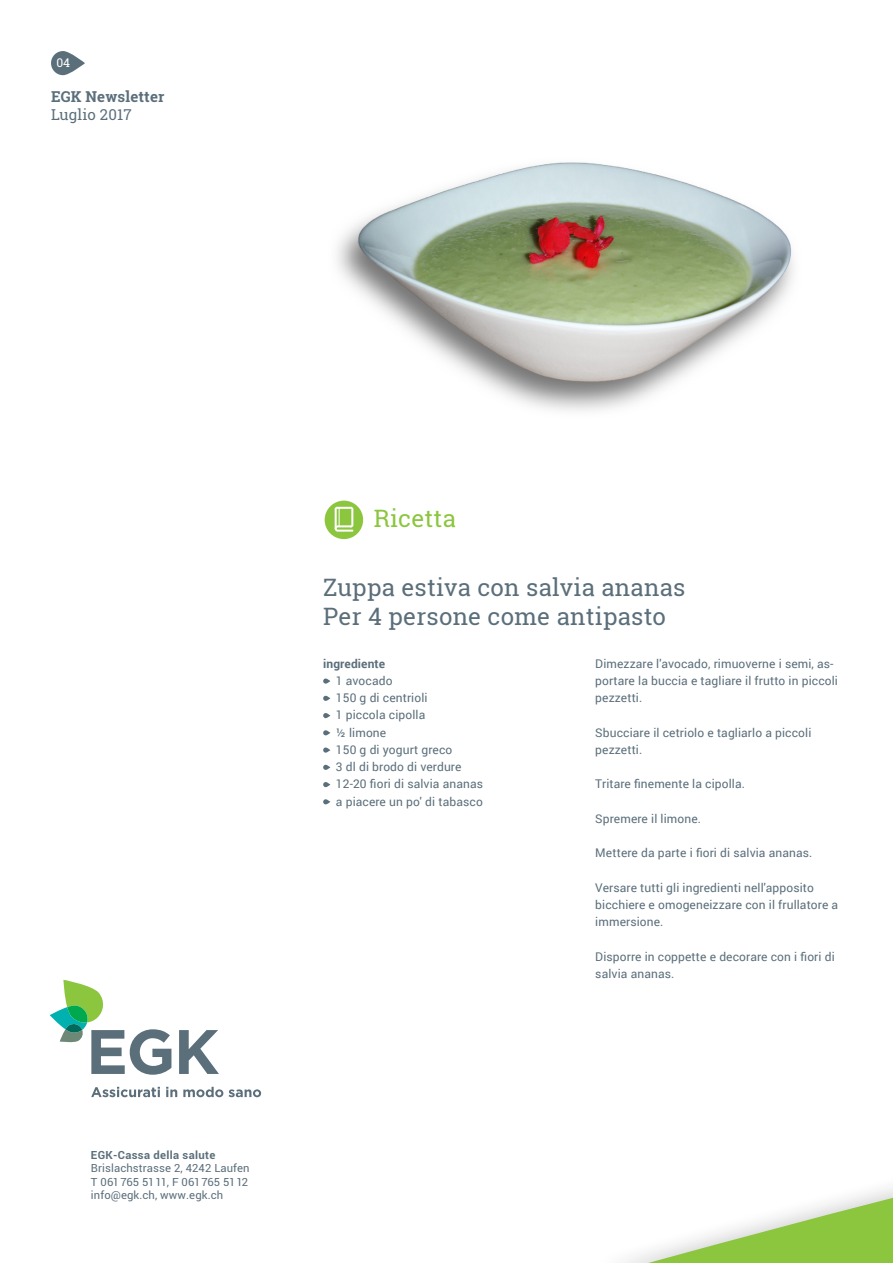
<style>
.page{position:relative;width:893px;height:1263px;background:#fff}
.page>*{position:absolute;margin:0;border:0;box-sizing:border-box;transform-origin:0 0}
.Lead{font:24px "Roboto Slab";letter-spacing:.01em;color:#5b6f7b}
.Lead-2{font:24px "Roboto Slab";letter-spacing:.01em;color:#8bc63e}
.t1{font:700 15px "Roboto Slab";letter-spacing:.01em;color:#5b6f7b}
.t2{font:15px "Roboto Slab";letter-spacing:.01em;color:#5b6f7b}
.Lauftext{font:12px/17.2px "Roboto";letter-spacing:.01em;color:#5b6f7b}
.Lauftext-2{font:700 12px "Roboto";letter-spacing:.01em;color:#5b6f7b}
.t3{font:12px "Roboto Slab";color:#fff}
.t4{font:11.25px/13.5px "Roboto";letter-spacing:.01em;color:#5b6f7b}
.s1{font-weight:700}
</style>
<div class="page">
<svg style="left:626px;top:1194px;width:267px;height:69px"></svg>
<img style="left:337px;top:162px;width:457px;height:249px">
<svg style="left:51px;top:51px;width:34px;height:24px"></svg>
<div style="left:325px;top:501px;width:38px;height:38px;background:#8bc63e;border-radius:50%"></div>
<svg style="left:335px;top:507px;width:18px;height:25px"></svg>
<svg style="left:91px;top:1087px;width:69px;height:10px"></svg>
<svg style="left:166px;top:1087px;width:11px;height:10px"></svg>
<svg style="left:183px;top:1087px;width:40px;height:10px"></svg>
<svg style="left:229px;top:1089px;width:32px;height:8px"></svg>
<svg style="left:50px;top:980px;width:121px;height:95px"></svg>
<svg style="left:179px;top:1030px;width:40px;height:44px"></svg>
<svg style="left:323px;top:678px;width:7px;height:6px"></svg>
<svg style="left:323px;top:696px;width:7px;height:5px"></svg>
<svg style="left:323px;top:713px;width:7px;height:5px"></svg>
<svg style="left:323px;top:730px;width:7px;height:5px"></svg>
<svg style="left:323px;top:747px;width:7px;height:6px"></svg>
<svg style="left:323px;top:765px;width:7px;height:5px"></svg>
<svg style="left:323px;top:782px;width:7px;height:5px"></svg>
<svg style="left:323px;top:799px;width:7px;height:5px"></svg>
<p class="t3" style="left:56px;top:54px;width:15px">04</p>
<p class="t1" style="left:51px;top:86px;width:115px">EGK Newsletter</p>
<p class="t2" style="left:51px;top:104px;width:82px">Luglio 2017</p>
<p class="t4" style="left:91px;top:1148px;width:160px"><span class="s1">EGK-Cassa della salute<br></span>Brislachstrasse 2, 4242 Laufen<br>T 061 765 5111, F 061 765 5112 info@egk.ch, www.egk.ch</p>
<p class="Lead-2" style="left:374px;top:502px;width:84px">Ricetta</p>
<p class="Lead" style="left:323px;top:571px;width:364px">Zuppa estiva con salvia ananas</p>
<p class="Lead" style="left:323px;top:599px;width:344px">Per 4 persone come antipasto</p>
<p class="Lauftext-2" style="left:323px;top:655px;width:64px">ingrediente</p>
<p class="Lauftext" style="left:336px;top:671px;width:58px">1 avocado</p>
<p class="Lauftext" style="left:336px;top:689px;width:93px">150 g di centrioli</p>
<p class="Lauftext" style="left:336px;top:706px;width:91px">1 piccola cipolla</p>
<p class="Lauftext" style="left:336px;top:723px;width:52px">½ limone</p>
<p class="Lauftext" style="left:336px;top:740px;width:118px">150 g di yogurt greco</p>
<p class="Lauftext" style="left:336px;top:758px;width:127px">3 dl di brodo di verdure</p>
<p class="Lauftext" style="left:336px;top:775px;width:149px">12-20 fiori di salvia ananas</p>
<p class="Lauftext" style="left:336px;top:792px;width:148px">a piacere un po' di tabasco</p>
<p class="Lauftext" style="left:595px;top:654px;width:244px">Dimezzare l'avocado, rimuoverne i semi, as&shy;portare la buccia e tagliare il frutto in piccoli pezzetti.</p>
<p class="Lauftext" style="left:595px;top:723px;width:218px">Sbucciare il cetriolo e tagliarlo a piccoli pezzetti.</p>
<p class="Lauftext" style="left:595px;top:775px;width:151px">Tritare finemente la cipolla.</p>
<p class="Lauftext" style="left:595px;top:809px;width:107px">Spremere il limone.</p>
<p class="Lauftext" style="left:595px;top:844px;width:219px">Mettere da parte i fiori di salvia ananas.</p>
<p class="Lauftext" style="left:595px;top:878px;width:244px">Versare tutti gli ingredienti nell'apposito bicchiere e omogeneizzare con il frullatore a immersione.</p>
<p class="Lauftext" style="left:595px;top:947px;width:241px">Disporre in coppette e decorare con i fiori di salvia ananas.</p>
</div>
